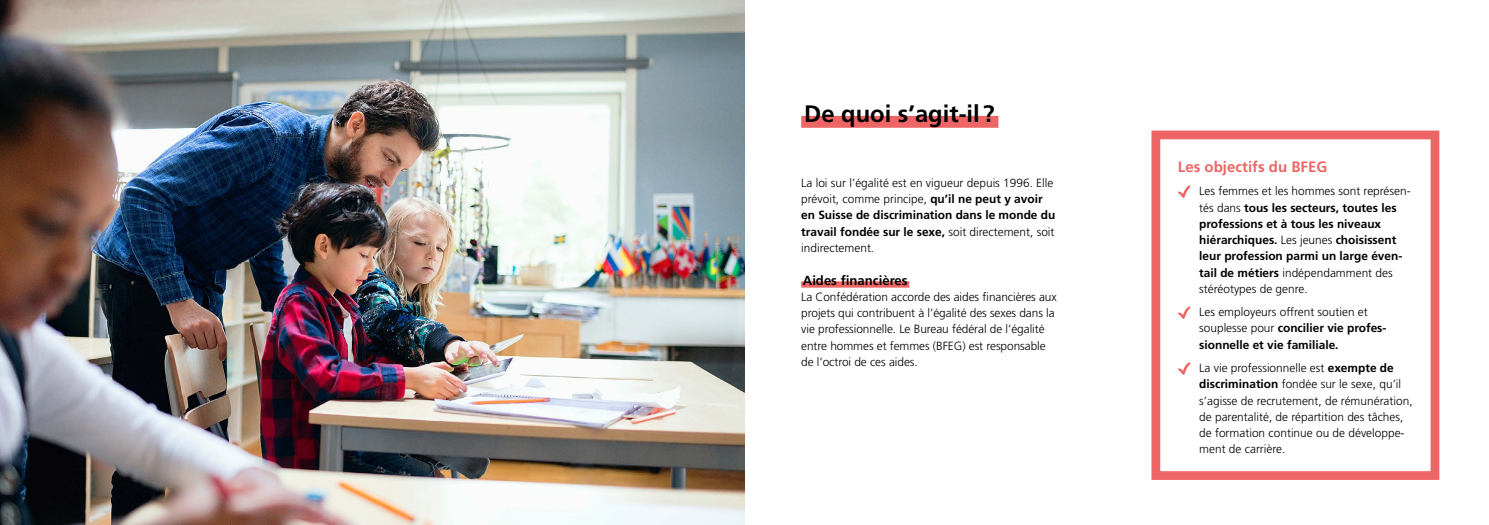
<style>
.page{position:relative;width:1489px;height:525px;background:#fff}
.page>*{position:absolute;margin:0;border:0;box-sizing:border-box;transform-origin:0 0}
.t1{font:700 23.75px "Frutiger LT Std";color:#000}
.t2{font:700 15px "Frutiger LT Std";color:#ed6665}
.t3{font:700 13.12px "Frutiger LT Std";color:#000}
.t4{font:300 11.88px/16.2px "Frutiger LT Std";color:#000}
.t5{font:700 11.88px/16.2px "Frutiger LT Std";color:#000}
.s1{font-weight:700}
.s2{font-weight:300}
</style>
<div class="page">
<img style="left:0;top:0;width:744px;height:524px">
<div style="left:801px;top:281px;width:108px;height:6px;background:#ed6665"></div>
<div style="left:801px;top:116px;width:197px;height:12px;background:#ed6665"></div>
<svg style="left:1178px;top:185px;width:12px;height:13px"></svg>
<svg style="left:1178px;top:306px;width:12px;height:13px"></svg>
<svg style="left:1178px;top:362px;width:12px;height:12px"></svg>
<div style="left:1151px;top:130px;width:288px;height:349px;border:9px solid #ed6665"></div>
<h1 class="t1" style="left:804px;top:99px;width:192px">De quoi s’agit-il?</h1>
<p class="t4" style="left:801px;top:175px;width:256px">La loi sur l’égalité est en vigueur depuis 1996. Elle prévoit, comme principe, <span class="s1">qu’il ne peut y avoir en Suisse de discrimination dans le monde du travail fondée sur le sexe,</span> soit directement, soit indirectement.</p>
<p class="t3" style="left:802px;top:272px;width:106px">Aides financières</p>
<p class="t4" style="left:801px;top:288px;width:257px">La Confédération accorde des aides financières aux projets qui contribuent à l’égalité des sexes dans la vie professionnelle. Le Bureau fédéral de l’égalité entre hommes et femmes (BFEG) est responsable de l’octroi de ces aides.</p>
<p class="t2" style="left:1177px;top:158px;width:151px">Les objectifs du BFEG</p>
<p class="t5" style="left:1199px;top:183px;width:213px"><span class="s2">Les femmes et les hommes sont représen&shy;tés dans</span> tous les secteurs, toutes les professions et à tous les niveaux hiérarchiques. <span class="s2">Les jeunes</span> choisissent leur profession parmi un large éven&shy;tail de métiers <span class="s2">indépendamment des stéréotypes de genre.</span></p>
<p class="t5" style="left:1199px;top:304px;width:188px"><span class="s2">Les employeurs offrent soutien et souplesse pour</span> concilier vie profes&shy;sionnelle et vie familiale.</p>
<p class="t4" style="left:1199px;top:360px;width:215px">La vie professionnelle est <span class="s1">exempte de discrimination</span> fondée sur le sexe, qu’il s’agisse de recrutement, de rémunération, de parentalité, de répartition des tâches, de formation continue ou de développe&shy;ment de carrière.</p>
</div>
